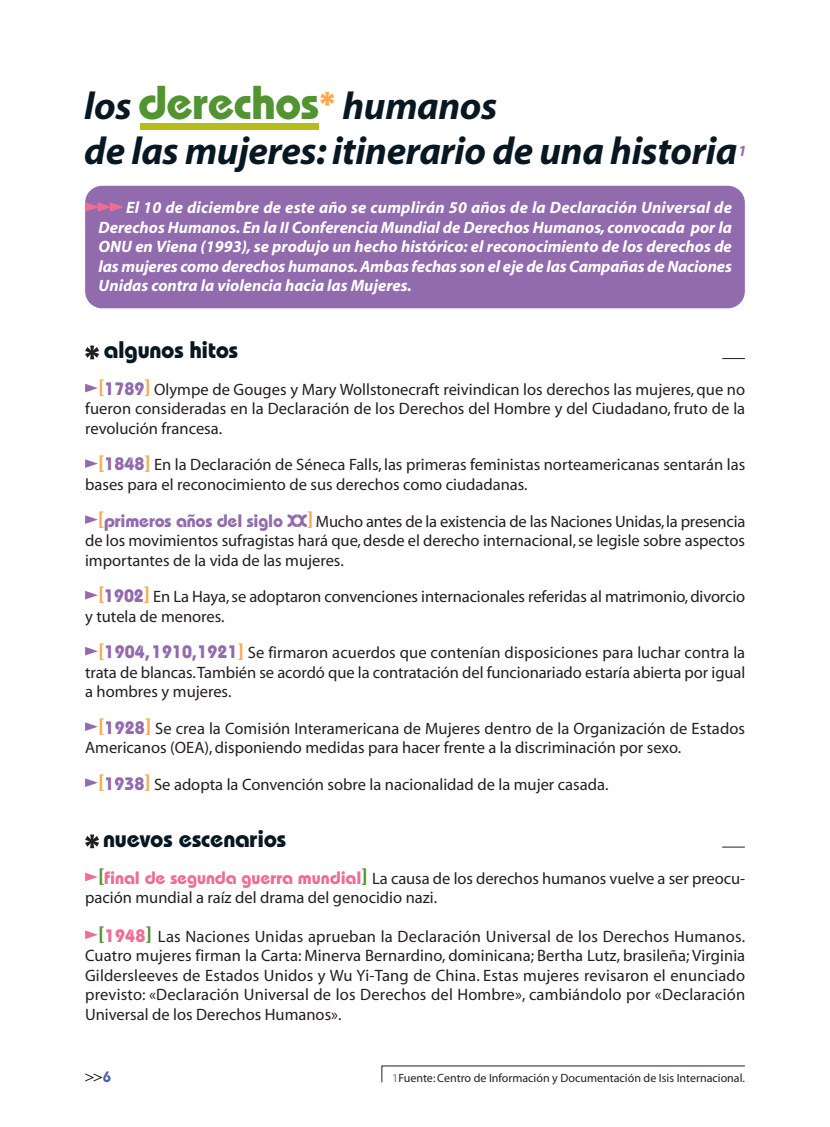
<style>
.page{position:relative;width:830px;height:1127px;background:#fff}
.page>*{position:absolute;margin:0;border:0;box-sizing:border-box;transform-origin:0 0}
.t1{font:italic 700 38.85px/45.8px "Myriad";letter-spacing:-.01em;color:#071822}
.t2{font:700 24px "Bauhaus";letter-spacing:-.01em;color:#071822}
.t3{font:16.5px/19.5px "Myriad";color:#231f20;text-align:justify}
.t4{font:italic 700 16.5px/19.5px "Myriad";color:#fff;text-align:justify}
.t5{font:italic 700 15.45px "Myriad";color:#916bae}
.t6{font:600 15px "Bauhaus";color:#4d5fab}
.t7{font:12px "Myriad";color:#231f20}
.s1{font-family:"Bauhaus";font-style:normal;font-size:47.4px;color:#539432}
.s2{font-family:"Bauhaus";font-style:normal;font-size:38.7px;color:#faaa4d}
.s3{font-family:"Bauhaus";font-weight:700;font-size:18px;color:#916bae}
.s4{font-family:"Bauhaus";font-weight:700;font-size:18px;color:#f16c95}
.s5{color:#916bae}
</style>
<div class="page">
<svg style="left:85px;top:1073px;width:18px;height:9px"></svg>
<svg style="left:85px;top:346px;width:14px;height:13px"></svg>
<svg style="left:85px;top:384px;width:13px;height:8px"></svg>
<svg style="left:85px;top:459px;width:13px;height:9px"></svg>
<svg style="left:85px;top:515px;width:13px;height:9px"></svg>
<svg style="left:85px;top:591px;width:13px;height:8px"></svg>
<svg style="left:85px;top:647px;width:13px;height:8px"></svg>
<svg style="left:85px;top:722px;width:13px;height:9px"></svg>
<svg style="left:85px;top:778px;width:13px;height:9px"></svg>
<svg style="left:85px;top:834px;width:14px;height:14px"></svg>
<svg style="left:85px;top:872px;width:13px;height:9px"></svg>
<svg style="left:85px;top:930px;width:13px;height:9px"></svg>
<svg style="left:722px;top:358px;width:22px;height:1px"></svg>
<svg style="left:722px;top:847px;width:22px;height:1px"></svg>
<svg style="left:381px;top:1065px;width:364px;height:18px"></svg>
<div style="left:140px;top:123px;width:178px;height:6px;background:#b4bd1b"></div>
<div style="left:85px;top:186px;width:659px;height:122px;background:#916bae;border-radius:17px"></div>
<svg style="left:85px;top:202px;width:39px;height:10px"></svg>
<h1 class="t1" style="left:84px;top:86px;width:654px">los <span class="s1">derechos</span><span class="s2">*</span> humanos<br>de las mujeres: itinerario de una historia</h1>
<p class="t5" style="left:737px;top:145px;width:10px">1</p>
<p class="t4" style="left:98px;top:199px;width:634px;text-indent:27px">El 10 de diciembre de este año se cumplirán 50 años de la Declaración Universal de Derechos Humanos. En la II Conferencia Mundial de Derechos Humanos, convocada por la ONU en Viena (1993), se produjo un hecho histórico: el reconocimiento de los derechos de las mujeres como derechos humanos. Ambas fechas son el eje de las Campañas de Naciones Unidas contra la violencia hacia las Mujeres.</p>
<h2 class="t2" style="left:104px;top:342px;width:136px">algunos hitos</h2>
<p class="t3" style="left:85px;top:381px;width:661px;text-indent:13px"><sup>[</sup><span class="s3">1789</span><sup>]</sup> Olympe de Gouges y Mary Wollstonecraft reivindican los derechos las mujeres, que no fueron consideradas en la Declaración de los Derechos del Hombre y del Ciudadano, fruto de la revolución francesa.</p>
<p class="t3" style="left:85px;top:456px;width:661px;text-indent:13px"><sup>[</sup><span class="s3">1848</span><sup>]</sup> En la Declaración de Séneca Falls, las primeras feministas norteamericanas sentarán las bases para el reconocimiento de sus derechos como ciudadanas.</p>
<p class="t3" style="left:85px;top:512px;width:661px;text-indent:13px"><sup>[</sup><span class="s3">primeros años del siglo XX</span><sup>]</sup> Mucho antes de la existencia de las Naciones Unidas, la presencia de los movimientos sufragistas hará que, desde el derecho internacional, se legisle sobre aspectos importantes de la vida de las mujeres.</p>
<p class="t3" style="left:85px;top:588px;width:661px;text-indent:13px"><sup>[</sup><span class="s3">1902</span><sup>]</sup> En La Haya, se adoptaron convenciones internacionales referidas al matrimonio, divorcio y tutela de menores.</p>
<p class="t3" style="left:85px;top:644px;width:661px;text-indent:13px"><sup>[</sup><span class="s3">1904, 1910,1921</span><sup>]</sup> Se firmaron acuerdos que contenían disposiciones para luchar contra la trata de blancas. También se acordó que la contratación del funcionariado estaría abierta por igual a hombres y mujeres.</p>
<p class="t3" style="left:85px;top:719px;width:661px;text-indent:13px"><sup>[</sup><span class="s3">1928</span><sup>]</sup> Se crea la Comisión Interamericana de Mujeres dentro de la Organización de Estados<br>Americanos (OEA), disponiendo medidas para hacer frente a la discriminación por sexo.</p>
<p class="t3" style="left:98px;top:775px;width:511px"><sup>[</sup><span class="s3">1938</span><sup>]</sup> Se adopta la Convención sobre la nacionalidad de la mujer casada.</p>
<h2 class="t2" style="left:103px;top:830px;width:184px">nuevos escenarios</h2>
<p class="t3" style="left:85px;top:870px;width:661px;text-indent:13px"><sup>[</sup><span class="s4">final de segunda guerra mundial</span><sup>]</sup> La causa de los derechos humanos vuelve a ser preocu&shy;pación mundial a raíz del drama del genocidio nazi.</p>
<p class="t3" style="left:85px;top:927px;width:661px;text-indent:14px"><sup>[</sup><span class="s4">1948</span><sup>]</sup> Las Naciones Unidas aprueban la Declaración Universal de los Derechos Humanos.<br>Cuatro mujeres firman la Carta: Minerva Bernardino, dominicana; Bertha Lutz, brasileña; Virginia Gildersleeves de Estados Unidos y Wu Yi-Tang de China. Estas mujeres revisaron el enunciado previsto: «Declaración Universal de los Derechos del Hombre», cambiándolo por «Declaración Universal de los Derechos Humanos».</p>
<p class="t6" style="left:103px;top:1072px;width:10px">6</p>
<p class="t7" style="left:392px;top:1073px;width:354px"><span class="s5">1</span>Fuente: Centro de Información y Documentación de Isis Internacional.</p>
</div>
